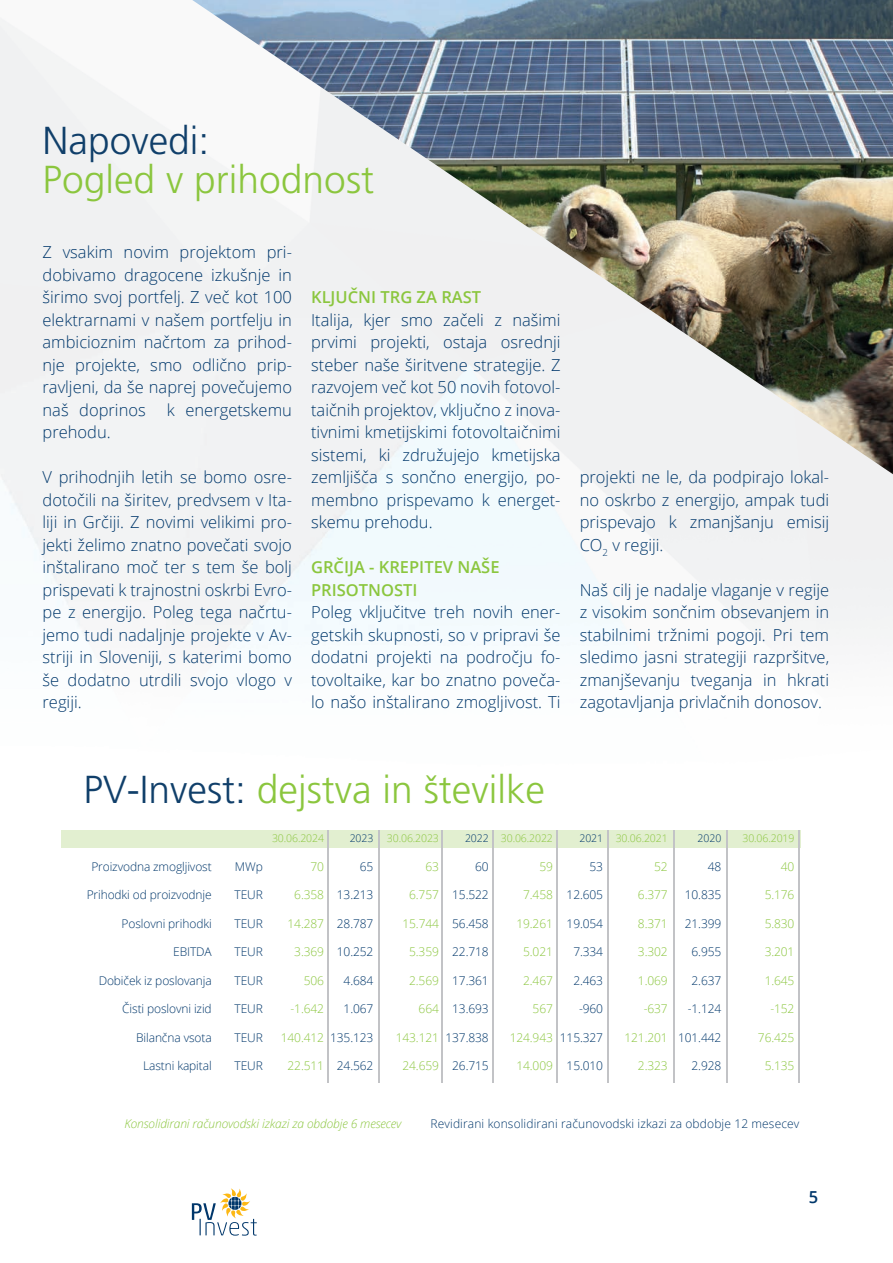
<style>
.page{position:relative;width:893px;height:1263px;background:#fff}
.page>*{position:absolute;margin:0;border:0;box-sizing:border-box;transform-origin:0 0}
.t1{font:300 39px "Frutiger LT Pro";color:#8bc63e}
.t2{font:300 39px "Frutiger LT Pro";color:#103f6a}
.t3{font:300 16.5px/22.5px "Open Sans";color:#00376b;text-align:justify}
.t4{font:600 16.5px/22.5px "Open Sans";color:#8bc63e}
.t5{font:600 16.5px "Open Sans";color:#00376b}
.t6{font:300 12px "Open Sans";letter-spacing:-.01em;color:#00376b}
.t7{font:300 12px "Open Sans";letter-spacing:-.01em;color:#8bc63e}
.t8{font:300 12px "Open Sans";letter-spacing:.01em;color:#00376b}
.t9{font:italic 300 12px "Open Sans";letter-spacing:-.01em;color:#8bc63e}
.t10{font:300 10.5px "Open Sans";letter-spacing:-.01em;color:#8bc63e}
.t11{font:300 10.5px "Open Sans";letter-spacing:-.01em;color:#00376b}
.s1{color:#103f6a}
</style>
<div class="page">
<svg style="left:192px;top:1188px;width:65px;height:47px"></svg>
<div style="left:61px;top:830px;width:739px;height:18px;background:#e2efd0"></div>
<hr style="left:327px;top:830px;width:1px;height:252px;background:#c2c3c6">
<hr style="left:379px;top:830px;width:1px;height:252px;background:#c2c3c6">
<hr style="left:492px;top:830px;width:2px;height:252px;background:#c2c3c6">
<hr style="left:556px;top:830px;width:2px;height:252px;background:#c2c3c6">
<hr style="left:607px;top:830px;width:2px;height:252px;background:#c2c3c6">
<hr style="left:673px;top:830px;width:1px;height:252px;background:#c2c3c6">
<hr style="left:726px;top:830px;width:2px;height:252px;background:#c2c3c6">
<hr style="left:799px;top:830px;width:1px;height:252px;background:#c2c3c6">
<hr style="left:441px;top:830px;width:2px;height:252px;background:#c2c3c6">
<img style="left:192px;top:0;width:701px;height:474px">
<h1 class="t2" style="left:43px;top:118px;width:168px">Napovedi:</h1>
<h1 class="t1" style="left:43px;top:157px;width:333px">Pogled v prihodnost</h1>
<p class="t3" style="left:43px;top:240px;width:251px">Z vsakim novim projektom pri&shy;dobivamo dragocene izkušnje in širimo svoj portfelj. Z več kot 100 elektrarnami v našem portfelju in ambicioznim načrtom za prihod&shy;nje projekte, smo odlično prip&shy;ravljeni, da še naprej povečujemo naš doprinos</p>
<p class="t3" style="left:167px;top:398px;width:127px">k energetskemu</p>
<p class="t3" style="left:43px;top:420px;width:70px">prehodu.</p>
<p class="t3" style="left:43px;top:465px;width:251px">V prihodnjih letih se bomo osre&shy;dotočili na širitev, predvsem v Ita&shy;liji in Grčiji. Z novimi velikimi pro&shy;jekti želimo znatno povečati svojo inštalirano moč ter s tem še bolj prispevati k trajnostni oskrbi Evro&shy;pe z energijo. Poleg tega načrtu&shy;jemo tudi nadaljnje projekte v Av&shy;striji in Sloveniji, s katerimi bomo še dodatno utrdili svojo vlogo v regiji.</p>
<p class="t4" style="left:311px;top:285px;width:172px">KLJUČNI TRG ZA RAST</p>
<p class="t3" style="left:311px;top:308px;width:251px">Italija, kjer smo začeli z našimi prvimi projekti, ostaja osrednji steber naše širitvene strategije. Z razvojem več kot 50 novih fotovol&shy;taičnih projektov, vključno z inova&shy;tivnimi kmetijskimi fotovoltaičnimi sistemi, ki združujejo kmetijska zemljišča s sončno energijo, po&shy;membno prispevamo k energet&shy;skemu prehodu.</p>
<p class="t4" style="left:311px;top:555px;width:190px">GRČIJA - KREPITEV NAŠE<br>PRISOTNOSTI</p>
<p class="t3" style="left:311px;top:600px;width:251px">Poleg vključitve treh novih ener&shy;getskih skupnosti, so v pripravi še dodatni projekti na področju fo&shy;tovoltaike, kar bo znatno poveča&shy;lo našo inštalirano zmogljivost. Ti</p>
<p class="t3" style="left:580px;top:465px;width:251px">projekti ne le, da podpirajo lokal&shy;no oskrbo z energijo, ampak tudi prispevajo k zmanjšanju emisij CO<sub>2</sub> v regiji.</p>
<p class="t3" style="left:580px;top:578px;width:251px">Naš cilj je nadalje vlaganje v regije z visokim sončnim obsevanjem in stabilnimi tržnimi pogoji. Pri tem sledimo jasni strategiji razpršitve, zmanjševanju tveganja in hkrati zagotavljanja privlačnih donosov.</p>
<h1 class="t1" style="left:84px;top:767px;width:463px"><span class="s1">PV-Invest:</span> dejstva in številke</h1>
<p class="t6" style="left:91px;top:858px;width:122px">Proizvodna zmogljivost</p>
<p class="t6" style="left:87px;top:887px;width:127px">Prihodki od proizvodnje</p>
<p class="t6" style="left:122px;top:915px;width:92px">Poslovni prihodki</p>
<p class="t6" style="left:173px;top:944px;width:40px">EBITDA</p>
<p class="t6" style="left:99px;top:972px;width:115px">Dobiček iz poslovanja</p>
<p class="t6" style="left:122px;top:1001px;width:91px">Čisti poslovni izid</p>
<p class="t6" style="left:136px;top:1029px;width:77px">Bilančna vsota</p>
<p class="t6" style="left:143px;top:1058px;width:70px">Lastni kapital</p>
<p class="t6" style="left:235px;top:858px;width:29px">MWp</p>
<p class="t6" style="left:235px;top:887px;width:30px">TEUR</p>
<p class="t6" style="left:235px;top:915px;width:30px">TEUR</p>
<p class="t6" style="left:235px;top:944px;width:30px">TEUR</p>
<p class="t6" style="left:235px;top:972px;width:30px">TEUR</p>
<p class="t6" style="left:235px;top:1001px;width:30px">TEUR</p>
<p class="t6" style="left:235px;top:1029px;width:30px">TEUR</p>
<p class="t6" style="left:235px;top:1058px;width:30px">TEUR</p>
<p class="t10" style="left:272px;top:831px;width:54px">30.06.2024</p>
<p class="t7" style="left:310px;top:858px;width:15px">70</p>
<p class="t7" style="left:294px;top:887px;width:31px">6.358</p>
<p class="t7" style="left:288px;top:915px;width:38px">14.287</p>
<p class="t7" style="left:294px;top:944px;width:31px">3.369</p>
<p class="t7" style="left:304px;top:972px;width:22px">506</p>
<p class="t7" style="left:291px;top:1001px;width:35px">-1.642</p>
<p class="t7" style="left:281px;top:1029px;width:45px">140.412</p>
<p class="t7" style="left:288px;top:1058px;width:38px">22.511</p>
<p class="t11" style="left:350px;top:831px;width:25px">2023</p>
<p class="t6" style="left:360px;top:858px;width:15px">65</p>
<p class="t6" style="left:337px;top:887px;width:38px">13.213</p>
<p class="t6" style="left:337px;top:915px;width:38px">28.787</p>
<p class="t6" style="left:337px;top:944px;width:38px">10.252</p>
<p class="t6" style="left:344px;top:972px;width:31px">4.684</p>
<p class="t6" style="left:344px;top:1001px;width:31px">1.067</p>
<p class="t6" style="left:330px;top:1029px;width:45px">135.123</p>
<p class="t6" style="left:337px;top:1058px;width:38px">24.562</p>
<p class="t10" style="left:387px;top:831px;width:54px">30.06.2023</p>
<p class="t7" style="left:425px;top:858px;width:15px">63</p>
<p class="t7" style="left:409px;top:887px;width:31px">6.757</p>
<p class="t7" style="left:402px;top:915px;width:38px">15.744</p>
<p class="t7" style="left:409px;top:944px;width:31px">5.359</p>
<p class="t7" style="left:409px;top:972px;width:31px">2.569</p>
<p class="t7" style="left:419px;top:1001px;width:22px">664</p>
<p class="t7" style="left:396px;top:1029px;width:45px">143.121</p>
<p class="t7" style="left:402px;top:1058px;width:38px">24.659</p>
<p class="t11" style="left:465px;top:831px;width:25px">2022</p>
<p class="t6" style="left:475px;top:858px;width:15px">60</p>
<p class="t6" style="left:452px;top:887px;width:38px">15.522</p>
<p class="t6" style="left:452px;top:915px;width:38px">56.458</p>
<p class="t6" style="left:452px;top:944px;width:38px">22.718</p>
<p class="t6" style="left:452px;top:972px;width:38px">17.361</p>
<p class="t6" style="left:452px;top:1001px;width:38px">13.693</p>
<p class="t6" style="left:445px;top:1029px;width:45px">137.838</p>
<p class="t6" style="left:452px;top:1058px;width:38px">26.715</p>
<p class="t10" style="left:501px;top:831px;width:54px">30.06.2022</p>
<p class="t7" style="left:539px;top:858px;width:15px">59</p>
<p class="t7" style="left:523px;top:887px;width:31px">7.458</p>
<p class="t7" style="left:516px;top:915px;width:38px">19.261</p>
<p class="t7" style="left:523px;top:944px;width:31px">5.021</p>
<p class="t7" style="left:523px;top:972px;width:31px">2.467</p>
<p class="t7" style="left:533px;top:1001px;width:22px">567</p>
<p class="t7" style="left:510px;top:1029px;width:45px">124.943</p>
<p class="t7" style="left:516px;top:1058px;width:38px">14.009</p>
<p class="t11" style="left:579px;top:831px;width:25px">2021</p>
<p class="t6" style="left:590px;top:858px;width:15px">53</p>
<p class="t6" style="left:567px;top:887px;width:38px">12.605</p>
<p class="t6" style="left:567px;top:915px;width:38px">19.054</p>
<p class="t6" style="left:573px;top:944px;width:31px">7.334</p>
<p class="t6" style="left:573px;top:972px;width:31px">2.463</p>
<p class="t6" style="left:579px;top:1001px;width:26px">-960</p>
<p class="t6" style="left:560px;top:1029px;width:45px">115.327</p>
<p class="t6" style="left:567px;top:1058px;width:38px">15.010</p>
<p class="t10" style="left:616px;top:831px;width:54px">30.06.2021</p>
<p class="t7" style="left:654px;top:858px;width:15px">52</p>
<p class="t7" style="left:638px;top:887px;width:31px">6.377</p>
<p class="t7" style="left:638px;top:915px;width:31px">8.371</p>
<p class="t7" style="left:638px;top:944px;width:31px">3.302</p>
<p class="t7" style="left:638px;top:972px;width:31px">1.069</p>
<p class="t7" style="left:644px;top:1001px;width:26px">-637</p>
<p class="t7" style="left:624px;top:1029px;width:45px">121.201</p>
<p class="t7" style="left:638px;top:1058px;width:31px">2.323</p>
<p class="t11" style="left:698px;top:831px;width:25px">2020</p>
<p class="t6" style="left:708px;top:858px;width:15px">48</p>
<p class="t6" style="left:685px;top:887px;width:38px">10.835</p>
<p class="t6" style="left:685px;top:915px;width:38px">21.399</p>
<p class="t6" style="left:691px;top:944px;width:31px">6.955</p>
<p class="t6" style="left:691px;top:972px;width:31px">2.637</p>
<p class="t6" style="left:688px;top:1001px;width:35px">-1.124</p>
<p class="t6" style="left:678px;top:1029px;width:45px">101.442</p>
<p class="t6" style="left:691px;top:1058px;width:31px">2.928</p>
<p class="t10" style="left:742px;top:831px;width:54px">30.06.2019</p>
<p class="t7" style="left:781px;top:858px;width:15px">40</p>
<p class="t7" style="left:765px;top:887px;width:31px">5.176</p>
<p class="t7" style="left:765px;top:915px;width:31px">5.830</p>
<p class="t7" style="left:765px;top:944px;width:31px">3.201</p>
<p class="t7" style="left:765px;top:972px;width:31px">1.645</p>
<p class="t7" style="left:770px;top:1001px;width:26px">-152</p>
<p class="t7" style="left:758px;top:1029px;width:38px">76.425</p>
<p class="t7" style="left:765px;top:1058px;width:31px">5.135</p>
<p class="t9" style="left:124px;top:1115px;width:278px">Konsolidirani računovodski izkazi za obdobje 6 mesecev</p>
<p class="t8" style="left:431px;top:1115px;width:370px">Revidirani konsolidirani računovodski izkazi za obdobje 12 mesecev</p>
<p class="t5" style="left:809px;top:1186px;width:11px">5</p>
</div>
